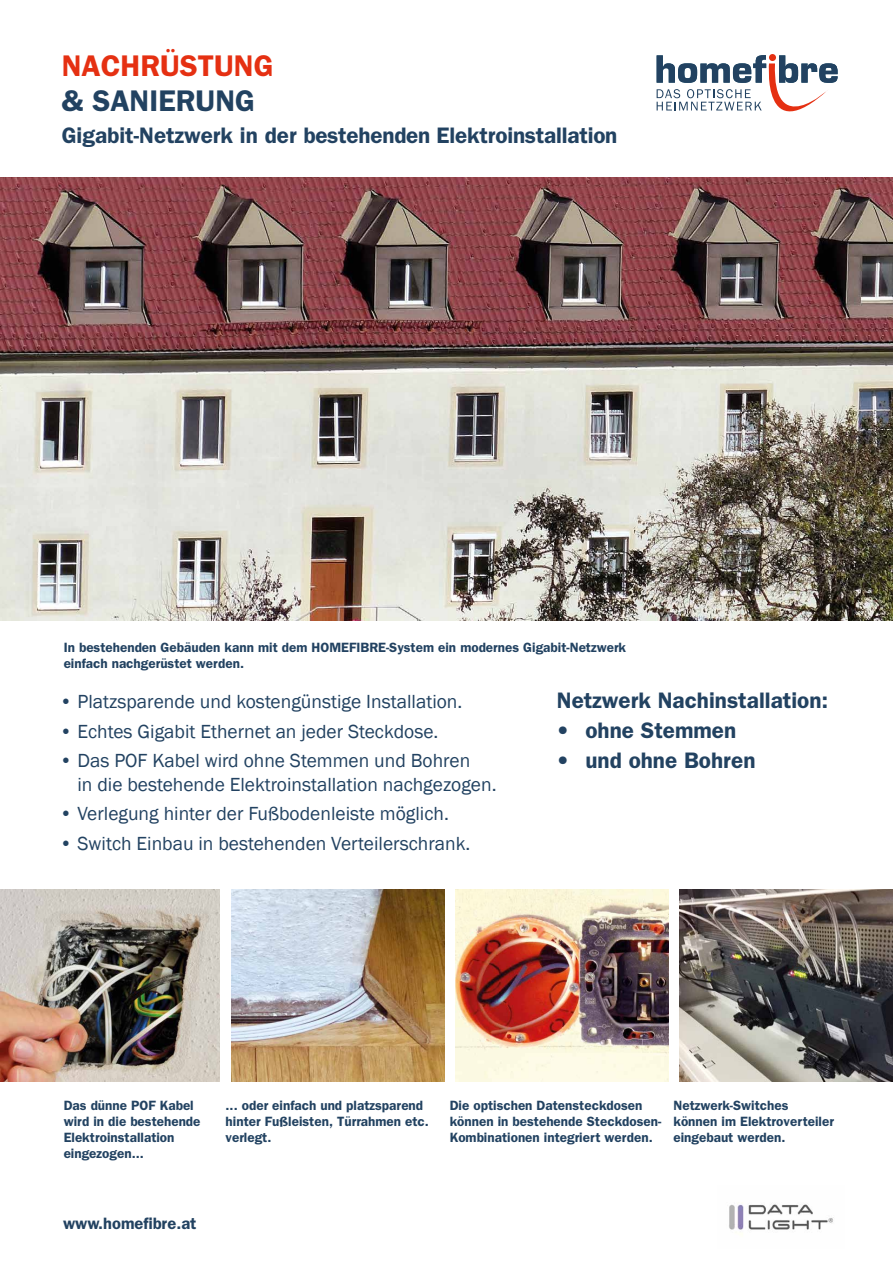
<style>
.page{position:relative;width:893px;height:1263px;background:#fff}
.page>*{position:absolute;margin:0;border:0;box-sizing:border-box;transform-origin:0 0}
.t1{font:600 30px "Franklin Gothic";color:#e53012}
.t2{font:600 30px "Franklin Gothic";color:#224261}
.t3{font:600 22.5px "Franklin Gothic";color:#224261}
.t4{font:19.5px/23.4px "Franklin Gothic";color:#224261}
.t5{font:600 16.5px "Franklin Gothic";color:#224261}
.t6{font:600 13.5px/16.2px "Franklin Gothic";color:#224261}
</style>
<div class="page">
<img style="left:0;top:178px;width:893px;height:443px">
<img style="left:729px;top:1204px;width:105px;height:26px">
<img style="left:0;top:890px;width:220px;height:191px">
<img style="left:231px;top:890px;width:213px;height:191px">
<img style="left:455px;top:890px;width:213px;height:191px">
<img style="left:680px;top:890px;width:213px;height:191px">
<svg style="left:657px;top:55px;width:181px;height:57px"></svg>
<h1 class="t1" style="left:62px;top:48px;width:213px">NACHRÜSTUNG</h1>
<h1 class="t2" style="left:62px;top:83px;width:195px">&amp; SANIERUNG</h1>
<h2 class="t3" style="left:62px;top:122px;width:557px">Gigabit-Netzwerk in der bestehenden Elektroinstallation</h2>
<p class="t6" style="left:64px;top:639px;width:564px">In bestehenden Gebäuden kann mit dem HOMEFIBRE-System ein modernes Gigabit-Netzwerk einfach nachgerüstet werden.</p>
<h3 class="t4" style="left:60px;top:690px;width:404px">• Platzsparende und kostengünstige Installation.</h3>
<h3 class="t4" style="left:60px;top:720px;width:380px">• Echtes Gigabit Ethernet an jeder Steckdose.</h3>
<h3 class="t4" style="left:78px;top:749px;width:421px;text-indent:-18px">• Das POF Kabel wird ohne Stemmen und Bohren<br>in die bestehende Elektroinstallation nachgezogen.</h3>
<h3 class="t4" style="left:60px;top:803px;width:391px">• Verlegung hinter der Fußbodenleiste möglich.</h3>
<h3 class="t4" style="left:60px;top:832px;width:412px">• Switch Einbau in bestehenden Verteilerschrank.</h3>
<h2 class="t3" style="left:557px;top:687px;width:273px">Netzwerk Nachinstallation:</h2>
<h2 class="t3" style="left:556px;top:717px;width:182px">• ohne Stemmen</h2>
<h2 class="t3" style="left:556px;top:747px;width:201px">• und ohne Bohren</h2>
<p class="t6" style="left:64px;top:1097px;width:138px">Das dünne POF Kabel wird in die bestehende<br>Elektroinstallation eingezogen...</p>
<p class="t6" style="left:450px;top:1097px;width:213px">Die optischen Datensteckdosen können in bestehende Steckdosen-<br>Kombinationen integriert werden.</p>
<p class="t6" style="left:673px;top:1097px;width:162px">Netzwerk-Switches können im Elektroverteiler eingebaut werden.</p>
<p class="t6" style="left:226px;top:1097px;width:205px">... oder einfach und platzsparend hinter Fußleisten, Türrahmen etc. verlegt.</p>
<p class="t5" style="left:63px;top:1213px;width:135px">www.homefibre.at</p>
</div>
